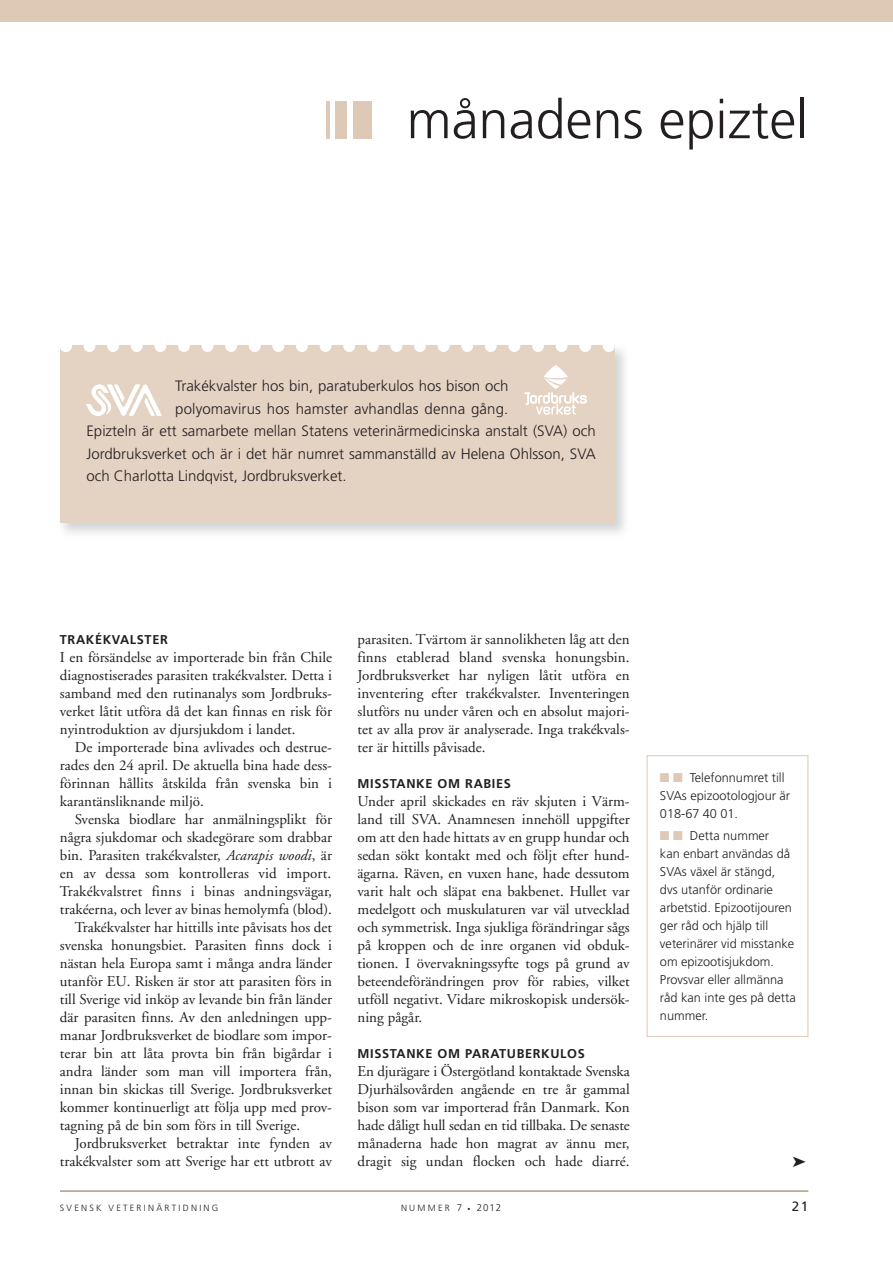
<style>
.page{position:relative;width:893px;height:1263px;background:#fff}
.page>*{position:absolute;margin:0;border:0;box-sizing:border-box;transform-origin:0 0}
.t1{font:300 54px "Frutiger";color:#231f20}
.t2{font:15px/18px "Adobe Garamond";color:#231f20;text-align:justify}
.t3{font:300 15px "Frutiger";color:#231f20}
.t4{font:13.5px "Frutiger";color:#231f20}
.t5{font:300 12.75px/18px "Frutiger";color:#231f20}
.t6{font:700 12.75px "Frutiger";letter-spacing:.05em;color:#231f20}
.t7{font:300 9px "Frutiger";letter-spacing:.25em;color:#231f20}
.s1{color:#ddc9b6}
.s2{font-style:italic}
.s3{font-size:9.75px}
.s4{font-size:6px}
</style>
<div class="page">
<div style="left:60px;top:346px;width:555px;height:177px;background:#e4d2c2"></div>
<div style="left:647px;top:755px;width:161px;height:282px;border:1px solid #ddc9b6"></div>
<svg style="left:60px;top:345px;width:537px;height:7px"></svg>
<svg style="left:603px;top:345px;width:12px;height:7px"></svg>
<div style="left:0;top:0;width:893px;height:22px;background:#ddc9b6"></div>
<hr style="left:60px;top:1191px;width:748px;height:1px;background:#82704a">
<img style="left:86px;top:385px;width:76px;height:31px">
<svg style="left:525px;top:365px;width:62px;height:50px"></svg>
<h1 class="t1" style="left:324px;top:98px;width:486px"><span class="s1">❘❙❚</span> månadens epiztel</h1>
<p class="t3" style="left:175px;top:380px;width:335px">Trakékvalster hos bin, paratuberkulos hos bison och</p>
<p class="t3" style="left:175px;top:402px;width:335px">polyomavirus hos hamster avhandlas denna gång.</p>
<p class="t3" style="left:86px;top:425px;width:511px">Epizteln är ett samarbete mellan Statens veterinärmedicinska anstalt (SVA) och</p>
<p class="t3" style="left:86px;top:447px;width:511px">Jordbruksverket och är i det här numret sammanställd av Helena Ohlsson, SVA</p>
<p class="t3" style="left:86px;top:470px;width:262px">och Charlotta Lindqvist, Jordbruksverket.</p>
<p class="t6" style="left:60px;top:635px;width:109px">TRAKÉKVALSTER</p>
<p class="t2" style="left:60px;top:650px;width:274px">I en försändelse av importerade bin från Chile diagnostiserades parasiten trakékvalster. Detta i samband med den rutinanalys som Jordbruks&shy;verket låtit utföra då det kan finnas en risk för nyintroduktion av djursjukdom i landet.</p>
<p class="t2" style="left:60px;top:740px;width:274px;text-indent:15px">De importerade bina avlivades och destrue&shy;rades den 24 april. De aktuella bina hade dess&shy;förinnan hållits åtskilda från svenska bin i karantänsliknande miljö.</p>
<p class="t2" style="left:75px;top:812px;width:259px">Svenska biodlare har anmälningsplikt för</p>
<p class="t2" style="left:60px;top:830px;width:274px">några sjukdomar och skadegörare som drabbar</p>
<p class="t2" style="left:60px;top:848px;width:274px">bin. Parasiten trakékvalster, <span class="s2">Acarapis woodi</span>, är</p>
<p class="t2" style="left:60px;top:866px;width:273px">en av dessa som kontrolleras vid import.</p>
<p class="t2" style="left:60px;top:884px;width:274px">Trakékvalstret finns i binas andningsvägar,</p>
<p class="t2" style="left:60px;top:902px;width:274px">trakéerna, och lever av binas hemolymfa (blod).</p>
<p class="t2" style="left:75px;top:920px;width:259px">Trakékvalster har hittills inte påvisats hos det</p>
<p class="t2" style="left:60px;top:938px;width:274px">svenska honungsbiet. Parasiten finns dock i</p>
<p class="t2" style="left:60px;top:956px;width:274px">nästan hela Europa samt i många andra länder</p>
<p class="t2" style="left:60px;top:974px;width:274px">utanför EU. Risken är stor att parasiten förs in</p>
<p class="t2" style="left:60px;top:992px;width:274px">till Sverige vid inköp av levande bin från länder</p>
<p class="t2" style="left:60px;top:1010px;width:274px">där parasiten finns. Av den anledningen upp-</p>
<p class="t2" style="left:60px;top:1028px;width:274px">manar Jordbruksverket de biodlare som impor-</p>
<p class="t2" style="left:60px;top:1046px;width:274px">terar bin att låta provta bin från bigårdar i</p>
<p class="t2" style="left:60px;top:1064px;width:274px">andra länder som man vill importera från,</p>
<p class="t2" style="left:60px;top:1082px;width:274px">innan bin skickas till Sverige. Jordbruksverket</p>
<p class="t2" style="left:60px;top:1100px;width:274px">kommer kontinuerligt att följa upp med prov-</p>
<p class="t2" style="left:60px;top:1118px;width:242px">tagning på de bin som förs in till Sverige.</p>
<p class="t2" style="left:75px;top:1136px;width:259px">Jordbruksverket betraktar inte fynden av</p>
<p class="t2" style="left:60px;top:1154px;width:274px">trakékvalster som att Sverige har ett utbrott av</p>
<p class="t2" style="left:357px;top:631px;width:274px">parasiten. Tvärtom är sannolikheten låg att den finns etablerad bland svenska honungsbin.<br>Jordbruksverket har nyligen låtit utföra en inventering efter trakékvalster. Inventeringen slutförs nu under våren och en absolut majori&shy;tet av alla prov är analyserade. Inga trakékvals&shy;ter är hittills påvisade.</p>
<p class="t6" style="left:358px;top:778px;width:155px">MISSTANKE OM RABIES</p>
<p class="t2" style="left:358px;top:793px;width:274px">Under april skickades en räv skjuten i Värm&shy;land till SVA. Anamnesen innehöll uppgifter om att den hade hittats av en grupp hundar och sedan sökt kontakt med och följt efter hund - ägarna. Räven, en vuxen hane, hade dessutom varit halt och släpat ena bakbenet. Hullet var medelgott och muskulaturen var väl utvecklad och symmetrisk. Inga sjukliga förändringar sågs på kroppen och de inre organen vid obduk - tionen. I övervakningssyfte togs på grund av beteendeförändringen prov för rabies, vilket utföll negativt. Vidare mikroskopisk undersök&shy;ning pågår.</p>
<p class="t6" style="left:358px;top:1049px;width:229px">MISSTANKE OM PARATUBERKULOS</p>
<p class="t2" style="left:358px;top:1064px;width:274px">En djurägare i Östergötland kontaktade Svenska Djurhälsovården angående en tre år gammal bison som var importerad från Danmark. Kon hade dåligt hull sedan en tid tillbaka. De senaste månaderna hade hon magrat av ännu mer, dragit sig undan flocken och hade diarré.</p>
<p class="t5" style="left:660px;top:770px;width:132px"><span class="s1">■</span> <span class="s1">■</span> Telefonnumret till<br>SVAs epizootolog jour är<br>018-67 40 01.</p>
<p class="t5" style="left:660px;top:828px;width:137px"><span class="s1">■</span> <span class="s1">■</span> Detta nummer<br>kan enbart användas då<br>SVAs växel är stängd, dvs utanför ordinarie arbetstid. Epizootijouren ger råd och hjälp till veteri närer vid misstanke om epizootisjukdom.<br>Provsvar eller allmänna råd kan inte ges på detta nummer.</p>
<p class="t7" style="left:60px;top:1204px;width:160px">SVENSK VETERINÄRTIDNING</p>
<p class="t7" style="left:401px;top:1204px;width:102px">NUMMER <span class="s3">7</span> <span class="s4">•</span> <span class="s3">2012</span></p>
<p class="t4" style="left:792px;top:1201px;width:18px">21</p>
</div>
